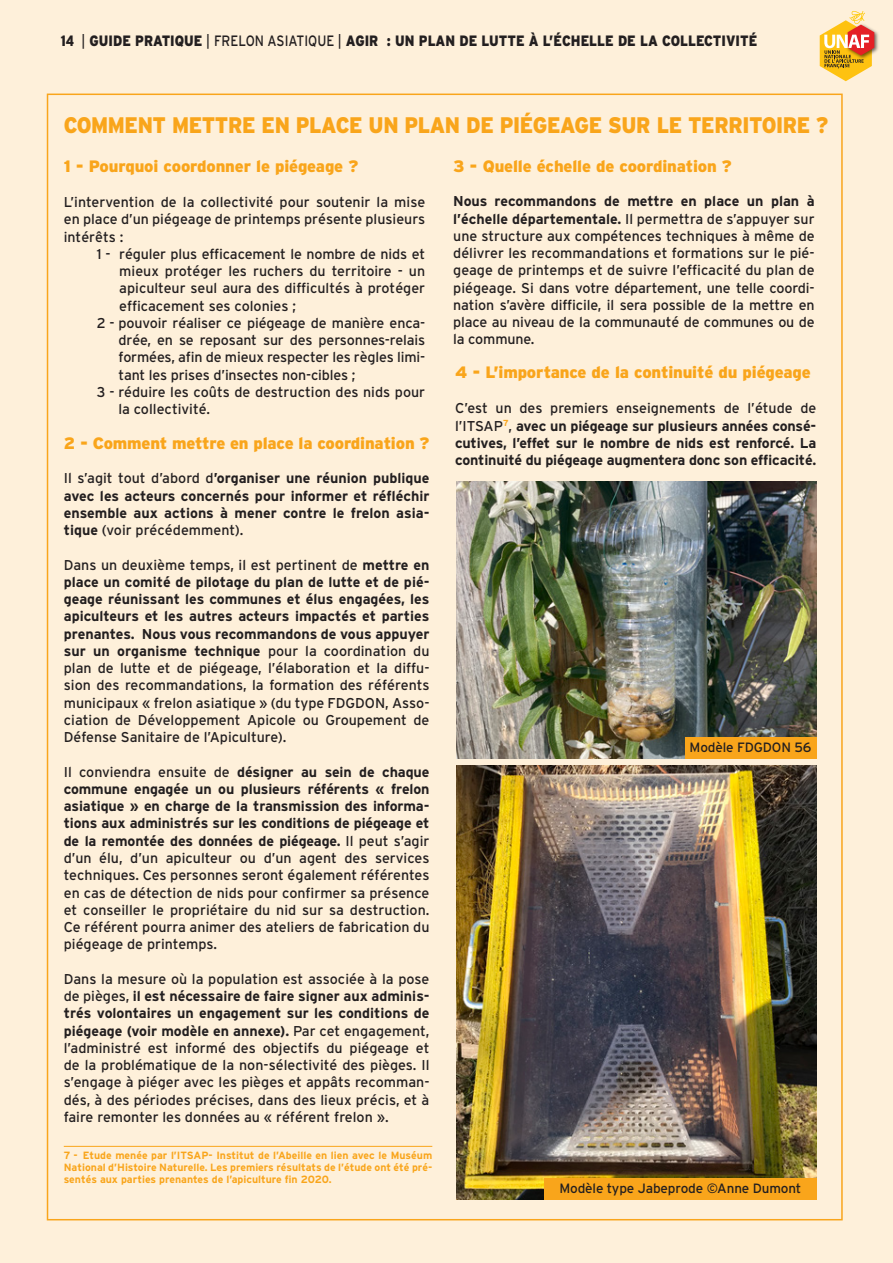
<style>
.page{position:relative;width:893px;height:1263px;background:#fef0da}
.page>*{position:absolute;margin:0;border:0;box-sizing:border-box;transform-origin:0 0}
.texte_standard{font:900 22.5px "Interstate";letter-spacing:-.02em;color:#f9a51b;scale:.9 1}
.texte_standard-2{font:900 16.5px "Interstate";letter-spacing:-.01em;color:#f9a51b}
.t1{font:900 15px "Interstate";color:#231f20;scale:.86 1}
.texte_standard-3{font:14.25px/17.2px "Interstate";color:#231f20;text-align:justify}
.texte_standard-4{font:700 14.25px/17.2px "Interstate";letter-spacing:-.01em;color:#231f20;text-align:justify}
.texte{font:13.5px "Interstate";letter-spacing:-.01em;color:#231f20}
.texte_standard-5{font:700 10.5px/12px "Interstate";color:#f9a51b;text-align:justify}
.s1{font-family:"Interstate Condensed"}
.s2{font-weight:400}
.s3{font-weight:700}
</style>
<div class="page">
<img style="left:456px;top:482px;width:360px;height:276px">
<hr style="left:64px;top:1146px;width:368px;height:1px;background:#f9a51b">
<img style="left:874px;top:30px;width:5px;height:23px">
<svg style="left:820px;top:11px;width:54px;height:70px"></svg>
<div style="left:685px;top:737px;width:131px;height:21px;background:#f9a51b"></div>
<img style="left:457px;top:765px;width:359px;height:434px">
<div style="left:544px;top:1178px;width:272px;height:21px;background:#f9a51b"></div>
<p class="t1" style="left:61px;top:32px;width:811px"><span class="s1">14</span> <span class="s2">|</span> GUIDE PRATIQUE <span class="s2">| FRELON ASIATIQUE |</span> AGIR : UN PLAN DE LUTTE À L’ÉCHELLE DE LA COLLECTIVITÉ</p>
<p class="texte_standard" style="left:64px;top:112px;width:851px">COMMENT METTRE EN PLACE UN PLAN DE PIÉGEAGE SUR LE TERRITOIRE ?</p>
<p class="texte_standard-2" style="left:453px;top:157px;width:280px">3 - Quelle échelle de coordination ?</p>
<p class="texte_standard-3" style="left:453px;top:193px;width:363px"><span class="s3">Nous recommandons de mettre en place un plan à l’échelle départementale.</span> Il permettra de s’appuyer sur une structure aux compétences techniques à même de délivrer les recommandations et formations sur le pié&shy;geage de printemps et de suivre l’efficacité du plan de piégeage. Si dans votre département, une telle coordi&shy;nation s’avère difficile, il sera possible de la mettre en place au niveau de la communauté de communes ou de la commune.</p>
<p class="texte_standard-2" style="left:64px;top:157px;width:296px">1 - Pourquoi coordonner le piégeage ?</p>
<p class="texte_standard-3" style="left:64px;top:193px;width:363px">L’intervention de la collectivité pour soutenir la mise en place d’un piégeage de printemps présente plusieurs intérêts :</p>
<p class="texte_standard-3" style="left:119px;top:245px;width:307px;text-indent:-22px">1 - réguler plus efficacement le nombre de nids et mieux protéger les ruchers du territoire - un apiculteur seul aura des difficultés à protéger efficacement ses colonies ;</p>
<p class="texte_standard-3" style="left:119px;top:314px;width:308px;text-indent:-22px">2 - pouvoir réaliser ce piégeage de manière enca&shy;drée, en se reposant sur des personnes-relais formées, afin de mieux respecter les règles limi&shy;tant les prises d’insectes non-cibles ;</p>
<p class="texte_standard-3" style="left:118px;top:383px;width:308px;text-indent:-22px">3 - réduire les coûts de destruction des nids pour la collectivité.</p>
<p class="texte_standard-2" style="left:455px;top:362px;width:357px">4 - L’importance de la continuité du piégeage</p>
<p class="texte_standard-4" style="left:455px;top:399px;width:363px"><span class="s2">C’est un des premiers enseignements de l’étude de l’ITSAP</span><sup>7</sup><span class="s2">,</span> avec un piégeage sur plusieurs années consé&shy;cutives, l’effet sur le nombre de nids est renforcé. La continuité du piégeage augmentera donc son efficacité.</p>
<p class="texte_standard-2" style="left:64px;top:434px;width:367px">2 - Comment mettre en place la coordination ?</p>
<p class="texte_standard-4" style="left:64px;top:470px;width:367px"><span class="s2">Il s’agit tout d’abord d</span>’organiser une réunion publique avec les acteurs concernés pour informer et réfléchir ensemble aux actions à mener contre le frelon asia&shy;tique <span class="s2">(voir précédemment).</span></p>
<p class="texte_standard-3" style="left:64px;top:556px;width:367px">Dans un deuxième temps, il est pertinent de <span class="s3">mettre en place un comité de pilotage du plan de lutte et de pié&shy;geage réunissant les communes et élus engagées, les apiculteurs et les autres acteurs impactés et parties prenantes. Nous vous recommandons de vous appuyer sur un organisme technique</span> pour la coordination du plan de lutte et de piégeage, l’élaboration et la diffu&shy;sion des recommandations, la formation des référents municipaux « frelon asiatique » (du type FDGDON, Asso&shy;ciation de Développement Apicole ou Groupement de Défense Sanitaire de l’Apiculture).</p>
<p class="texte_standard-3" style="left:64px;top:763px;width:367px">Il conviendra ensuite de <span class="s3">désigner au sein de chaque commune engagée un ou plusieurs référents « frelon asiatique » en charge de la transmission des informa&shy;tions aux administrés sur les conditions de piégeage et de la remontée des données de piégeage.</span> Il peut s’agir d’un élu, d’un apiculteur ou d’un agent des services techniques. Ces personnes seront également référentes en cas de détection de nids pour confirmer sa présence et conseiller le propriétaire du nid sur sa destruction.<br>Ce référent pourra animer des ateliers de fabrication du piégeage de printemps.</p>
<p class="texte_standard-3" style="left:64px;top:970px;width:367px">Dans la mesure où la population est associée à la pose de pièges, <span class="s3">il est nécessaire de faire signer aux adminis&shy;trés volontaires un engagement sur les conditions de piégeage (voir modèle en annexe).</span> Par cet engagement, l’administré est informé des objectifs du piégeage et de la problématique de la non-sélectivité des pièges. Il s’engage à piéger avec les pièges et appâts recomman&shy;dés, à des périodes précises, dans des lieux précis, et à faire remonter les données au « référent frelon ».</p>
<p class="texte" style="left:690px;top:740px;width:123px">Modèle FDGDON 56</p>
<p class="texte_standard-5" style="left:64px;top:1150px;width:370px">7 - Etude menée par l’ITSAP- Institut de l’Abeille en lien avec le Muséum National d’Histoire Naturelle. Les premiers résultats de l’étude ont été pré&shy;sentés aux parties prenantes de l’apiculture fin 2020.</p>
<p class="texte" style="left:559px;top:1181px;width:243px">Modèle type Jabeprode ©Anne Dumont</p>
</div>
